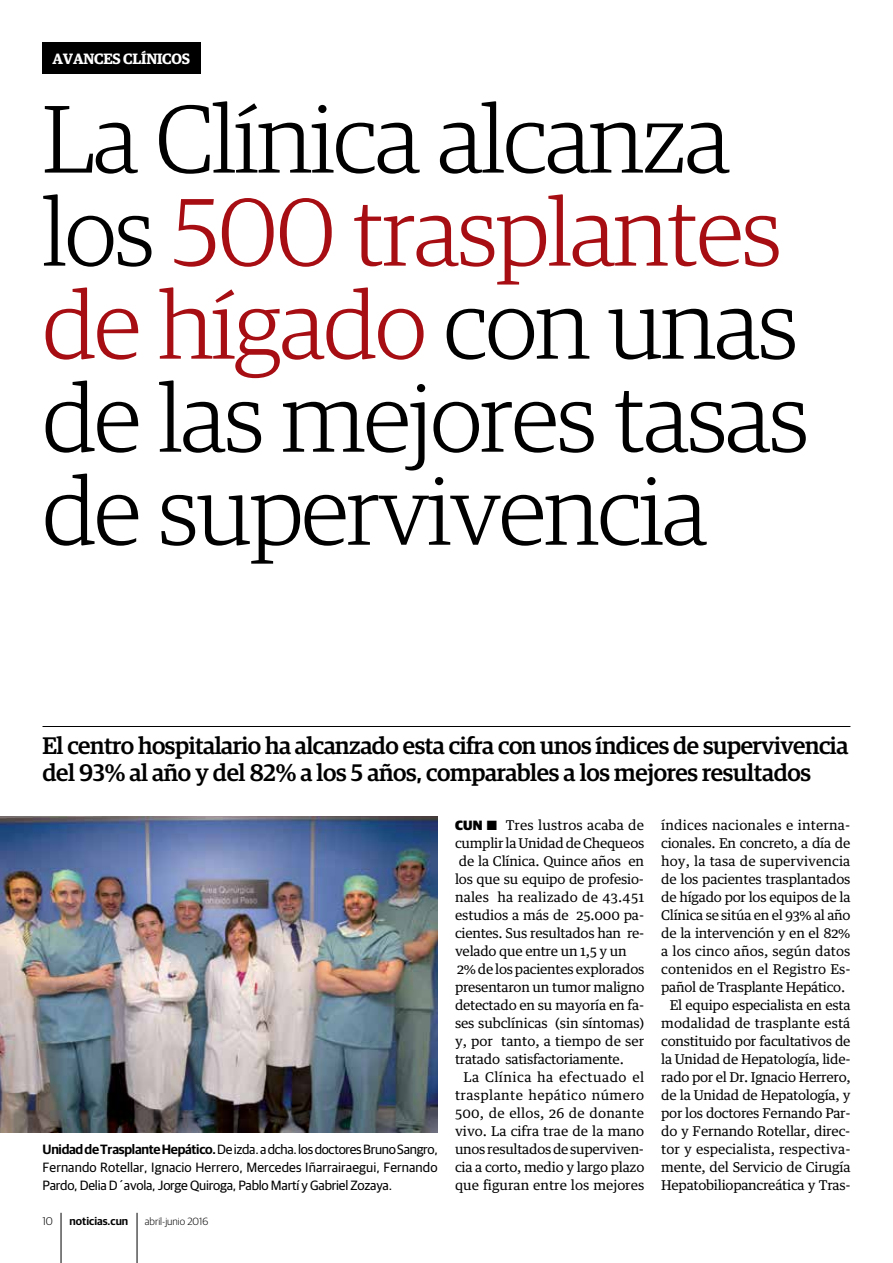
<style>
.page{position:relative;width:893px;height:1263px;background:#fff}
.page>*{position:absolute;margin:0;border:0;box-sizing:border-box;transform-origin:0 0}
.t1{font:300 96px/93px "Guardian Egyp";letter-spacing:-.015em;color:#000}
.t2{font:500 24px/27px "Guardian Egyp";letter-spacing:-.02em;color:#000}
.t3{font:600 15px "Guardian Egyp";letter-spacing:-.015em;color:#fff}
.t4{font:13.5px/18px "Guardian Text Egyp";letter-spacing:-.02em;color:#000}
.t5{font:13.5px/18px "Guardian Sans";letter-spacing:-.015em;color:#000;text-align:justify}
.t6{font:13.5px "Guardian Text Egyp";letter-spacing:.005em;color:#000}
.t7{font:13.5px "Guardian Text Egyp";letter-spacing:.01em;color:#000}
.t8{font:600 11.25px "Guardian Sans";color:#000}
.t9{font:300 11.25px "Guardian Sans";color:#000}
.t10{font:300 10.5px "Guardian Sans";color:#000}
.s1{color:#a70e13}
.s2{font-family:"Guardian Sans";font-weight:900}
.s3{font-weight:600}
</style>
<div class="page">
<hr style="left:137px;top:1213px;width:1px;height:50px;background:#000">
<hr style="left:61px;top:1213px;width:1px;height:50px;background:#000">
<div style="left:43px;top:43px;width:158px;height:31px;background:#000"></div>
<hr style="left:43px;top:726px;width:807px;height:1px;background:#000">
<img style="left:0;top:817px;width:438px;height:315px">
<p class="t3" style="left:52px;top:48px;width:139px">AVANCES CLÍNICOS</p>
<h1 class="t1" style="left:43px;top:88px;width:768px">La Clínica alcanza los <span class="s1">500 trasplantes de hígado</span> con unas de las mejores tasas de supervivencia</h1>
<h2 class="t2" style="left:43px;top:730px;width:807px">El centro hospitalario ha alcanzado esta cifra con unos índices de supervivencia del 93% al año y del 82% a los 5 años, comparables a los mejores resultados</h2>
<p class="t7" style="left:661px;top:814px;width:191px">índices nacionales e interna-</p>
<p class="t4" style="left:661px;top:833px;width:191px">cionales. En concreto, a día de</p>
<p class="t6" style="left:661px;top:850px;width:191px">hoy, la tasa de supervivencia</p>
<p class="t4" style="left:661px;top:869px;width:191px">de los pacientes trasplantados</p>
<p class="t4" style="left:661px;top:887px;width:191px">de hígado por los equipos de la</p>
<p class="t4" style="left:661px;top:905px;width:191px">Clínica se sitúa en el 93% al año</p>
<p class="t4" style="left:661px;top:923px;width:191px">de la intervención y en el 82%</p>
<p class="t6" style="left:661px;top:940px;width:191px">a los cinco años, según datos</p>
<p class="t6" style="left:661px;top:958px;width:191px">contenidos en el Registro Es-</p>
<p class="t4" style="left:661px;top:977px;width:185px">pañol de Trasplante Hepático.</p>
<p class="t4" style="left:670px;top:995px;width:182px">El equipo especialista en esta</p>
<p class="t6" style="left:661px;top:1012px;width:191px">modalidad de trasplante está</p>
<p class="t4" style="left:661px;top:1031px;width:191px">constituido por facultativos de</p>
<p class="t4" style="left:661px;top:1049px;width:191px">la Unidad de Hepatología, lide-</p>
<p class="t4" style="left:661px;top:1067px;width:191px">rado por el Dr. Ignacio Herrero,</p>
<p class="t4" style="left:661px;top:1085px;width:191px">de la Unidad de Hepatología, y</p>
<p class="t4" style="left:661px;top:1103px;width:191px">por los doctores Fernando Par-</p>
<p class="t4" style="left:661px;top:1121px;width:191px">do y Fernando Rotellar, direc-</p>
<p class="t6" style="left:661px;top:1138px;width:191px">tor y especialista, respectiva-</p>
<p class="t4" style="left:661px;top:1157px;width:191px">mente, del Servicio de Cirugía</p>
<p class="t4" style="left:661px;top:1175px;width:191px">Hepatobiliopancreática y Tras-</p>
<p class="t4" style="left:455px;top:815px;width:191px"><span class="s2">CUN</span> ■ Tres lustros acaba de cumplir la Unidad de Chequeos de la Clínica. Quince años en los que su equipo de profesio&shy;nales ha realizado de 43.451 estudios a más de 25.000 pa&shy;cientes. Sus resultados han re&shy;velado que entre un 1,5 y un<br>2% de los pacientes explorados presentaron un tumor maligno detectado en su mayoría en fa&shy;ses subclínicas (sin síntomas) y, por tanto, a tiempo de ser tratado satisfactoriamente.</p>
<p class="t4" style="left:455px;top:1067px;width:191px;text-align:justify;text-indent:9px">La Clínica ha efectuado el trasplante hepático número 500, de ellos, 26 de donante vivo. La cifra trae de la mano unos resultados de superviven&shy;cia a corto, medio y largo plazo que figuran entre los mejores</p>
<p class="t5" style="left:43px;top:1139px;width:397px"><span class="s3">Unidad de Trasplante Hepático.</span> De izda. a dcha. los doctores Bruno Sangro, Fernando Rotellar, Ignacio Herrero, Mercedes Iñarrairaegui, Fernando Pardo, Delia D´avola, Jorge Quiroga, Pablo Martí y Gabriel Zozaya.</p>
<p class="t9" style="left:43px;top:1213px;width:12px">10</p>
<p class="t8" style="left:70px;top:1212px;width:60px">noticias.cun</p>
<p class="t10" style="left:145px;top:1214px;width:65px">abril-junio 2016</p>
</div>
